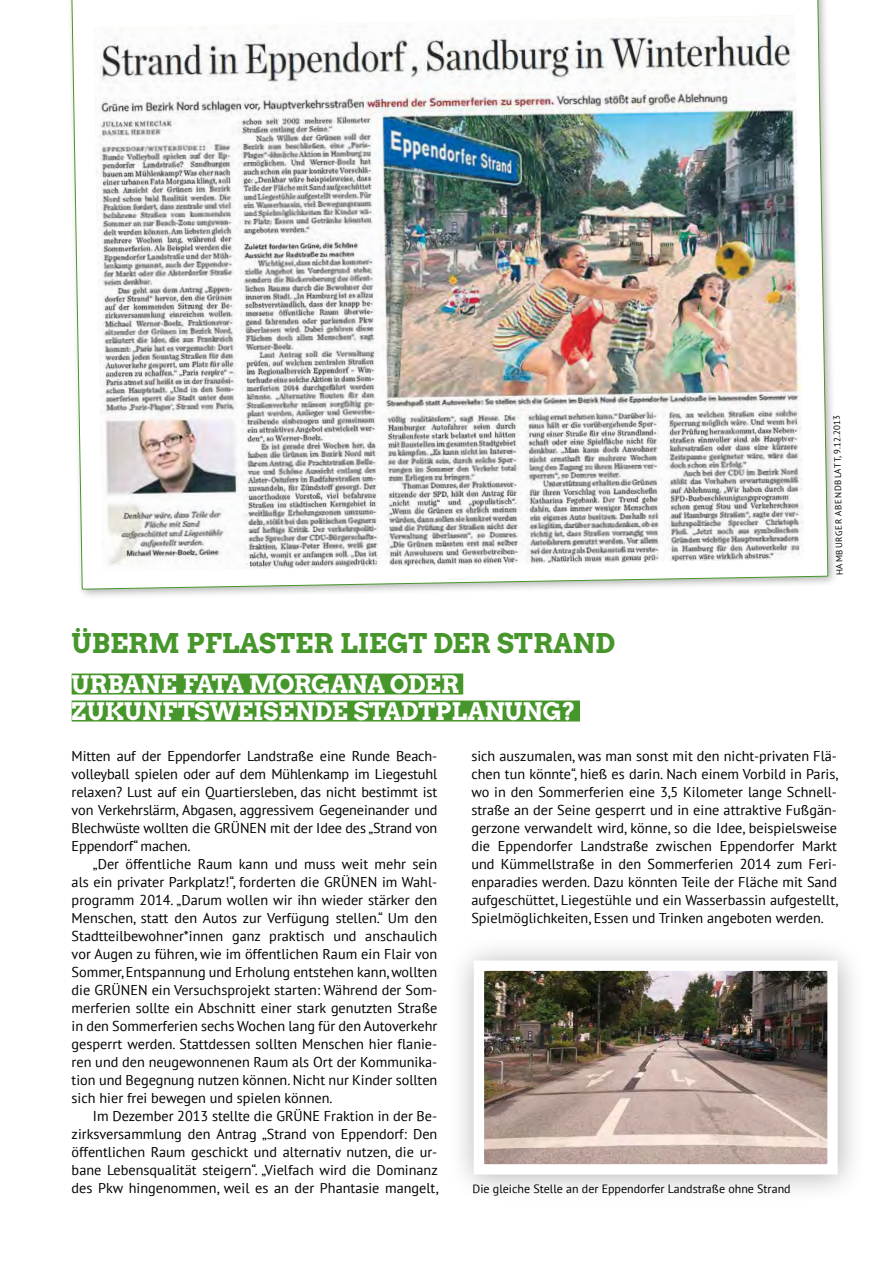
<style>
.page{position:relative;width:893px;height:1263px;background:#fff}
.page>*{position:absolute;margin:0;border:0;box-sizing:border-box;transform-origin:0 0}
.t1{font:27px "Arvo Gruen";color:#46962b}
.t2{font:24px/27px "Arvo Gruen";letter-spacing:-.01em;color:#fff}
.t3{font:14.25px/18px "PT Sans";color:#000;text-align:justify}
.t4{font:12px "PT Sans";color:#000}
.t5{font:9px "PT Sans";color:#000}
</style>
<div class="page">
<div style="left:72px;top:673px;width:391px;height:21px;background:#46962b"></div>
<div style="left:72px;top:700px;width:508px;height:21px;background:#46962b"></div>
<div style="left:66px;top:0;width:773px;height:600px;background:#000;opacity:.3"></div>
<svg style="left:71px;top:0;width:757px;height:600px"></svg>
<div style="left:447px;top:935px;width:419px;height:269px;background:#000;opacity:.3"></div>
<img style="left:485px;top:971px;width:342px;height:192px">
<div style="left:474px;top:960px;width:364px;height:214px;border:10px solid #fff"></div>
<img style="left:93px;top:15px;width:711px;height:556px">
<p class="t5" style="left:834px;top:575px;width:162px;rotate:-91deg">HAMBURGER ABENDBLATT, 9.12.2013</p>
<h1 class="t1" style="left:72px;top:624px;width:545px">ÜBERM PFLASTER LIEGT DER STRAND</h1>
<h2 class="t2" style="left:72px;top:669px;width:506px">URBANE FATA MORGANA ODER<br>ZUKUNFTSWEISENDE STADTPLANUNG?</h2>
<p class="t3" style="left:72px;top:746px;width:367px">Mitten auf der Eppendorfer Landstraße eine Runde Beach&shy;volleyball spielen oder auf dem Mühlenkamp im Liegestuhl relaxen? Lust auf ein Quartiersleben, das nicht bestimmt ist von Verkehrslärm, Abgasen, aggressivem Gegeneinander und Blechwüste wollten die GRÜNEN mit der Idee des „Strand von Eppendorf“ machen.</p>
<p class="t3" style="left:72px;top:854px;width:367px;text-indent:21px">„Der öffentliche Raum kann und muss weit mehr sein als ein privater Parkplatz!“, forderten die GRÜNEN im Wahl&shy;programm 2014. „Darum wollen wir ihn wieder stärker den Menschen, statt den Autos zur Verfügung stellen.“ Um den Stadtteilbewohner*innen ganz praktisch und anschaulich vor Augen zu führen, wie im öffentlichen Raum ein Flair von Sommer, Entspannung und Erholung entstehen kann, wollten die GRÜNEN ein Versuchsprojekt starten: Während der Som&shy;merferien sollte ein Abschnitt einer stark genutzten Straße in den Sommerferien sechs Wochen lang für den Autoverkehr gesperrt werden. Stattdessen sollten Menschen hier flanie&shy;ren und den neugewonnenen Raum als Ort der Kommunika&shy;tion und Begegnung nutzen können. Nicht nur Kinder sollten sich hier frei bewegen und spielen können.</p>
<p class="t3" style="left:72px;top:1106px;width:368px;text-indent:21px">Im Dezember 2013 stellte die GRÜNE Fraktion in der Be&shy;zirksversammlung den Antrag „Strand von Eppendorf: Den öffentlichen Raum geschickt und alternativ nutzen, die ur&shy;bane Lebensqualität steigern“. „Vielfach wird die Dominanz des Pkw hingenommen, weil es an der Phantasie mangelt,</p>
<p class="t3" style="left:471px;top:746px;width:368px">sich auszumalen, was man sonst mit den nicht-privaten Flä&shy;chen tun könnte“, hieß es darin. Nach einem Vorbild in Paris, wo in den Sommerferien eine 3,5 Kilometer lange Schnell&shy;straße an der Seine gesperrt und in eine attraktive Fußgän&shy;gerzone verwandelt wird, könne, so die Idee, beispielsweise die Eppendorfer Landstraße zwischen Eppendorfer Markt und Kümmellstraße in den Sommerferien 2014 zum Feri&shy;enparadies werden. Dazu könnten Teile der Fläche mit Sand aufgeschüttet, Liegestühle und ein Wasserbassin aufgestellt, Spielmöglichkeiten, Essen und Trinken angeboten werden.</p>
<p class="t4" style="left:472px;top:1181px;width:320px">Die gleiche Stelle an der Eppendorfer Landstraße ohne Strand</p>
</div>
